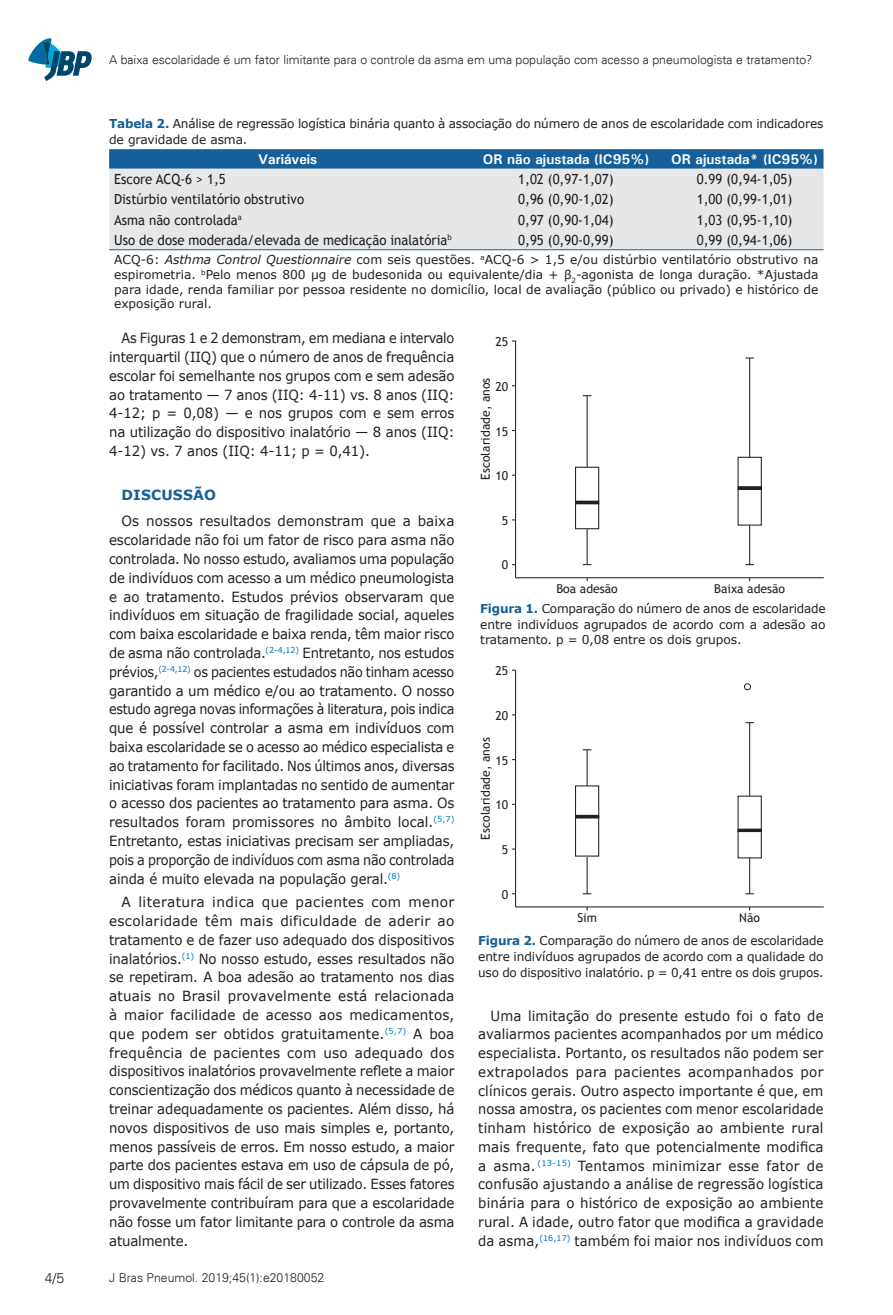
<style>
.page{position:relative;width:893px;height:1315px;background:#fff}
.page>*{position:absolute;margin:0;border:0;box-sizing:border-box;transform-origin:0 0}
.t1{font:14px/18.7px "Verdana";letter-spacing:-.01em;color:#231f20;text-align:justify;scale:.96 1}
.t2{font:14px/18.7px "Verdana";letter-spacing:-.01em;color:#231f20;text-align:justify}
.t3{font:14px/18.7px "Verdana";letter-spacing:-.01em;color:#231f20;text-align:justify;scale:.95 1}
.t4{font:14px/18.7px "Verdana";letter-spacing:-.01em;color:#231f20;text-align:justify;scale:.92 1}
.t5{font:14px "Trebuchet MS";color:#231f20;scale:.94 1}
.t6{font:700 14px "Univers";color:#fff}
.t7{font:700 14px "Verdana";letter-spacing:.01em;color:#15609a}
.t8{font:300 14px "Univers";color:#231f20}
.t9{font:12.25px/15.8px "Verdana";letter-spacing:-.015em;color:#231f20;text-align:justify}
.t10{font:300 12.25px "Univers";color:#231f20}
.t11{font:12.25px "Trebuchet MS";color:#231f20}
.s1{font-weight:700;color:#15609a}
.s2{font-style:italic}
</style>
<div class="page">
<svg style="left:28px;top:38px;width:64px;height:43px"></svg>
<hr style="left:587px;top:396px;width:1px;height:168px;background:#231f20">
<div style="left:575px;top:467px;width:24px;height:62px;background:#fff"></div>
<div style="left:575px;top:467px;width:24px;height:62px;border:1px solid #231f20"></div>
<div style="left:575px;top:500px;width:24px;height:4px;border:1px solid #231f20"></div>
<hr style="left:749px;top:358px;width:1px;height:206px;background:#231f20">
<div style="left:738px;top:457px;width:23px;height:68px;background:#fff"></div>
<div style="left:737px;top:457px;width:25px;height:68px;border:1px solid #231f20"></div>
<div style="left:737px;top:486px;width:25px;height:4px;border:1px solid #231f20"></div>
<hr style="left:515px;top:341px;width:1px;height:237px;background:#231f20">
<hr style="left:516px;top:577px;width:308px;height:1px;background:#231f20">
<hr style="left:587px;top:750px;width:1px;height:144px;background:#231f20">
<div style="left:575px;top:786px;width:24px;height:70px;background:#fff"></div>
<div style="left:575px;top:785px;width:24px;height:71px;border:1px solid #231f20"></div>
<div style="left:575px;top:815px;width:24px;height:3px;border:1px solid #231f20"></div>
<hr style="left:749px;top:722px;width:1px;height:172px;background:#231f20">
<div style="left:738px;top:796px;width:23px;height:62px;background:#fff"></div>
<div style="left:737px;top:795px;width:25px;height:63px;border:1px solid #231f20"></div>
<div style="left:737px;top:828px;width:25px;height:4px;border:1px solid #231f20"></div>
<hr style="left:515px;top:670px;width:1px;height:237px;background:#231f20">
<hr style="left:516px;top:906px;width:308px;height:1px;background:#231f20">
<div style="left:744px;top:683px;width:7px;height:7px;border:1px solid #231f20;border-radius:50%"></div>
<svg style="left:109px;top:149px;width:714px;height:20px;background:#1b649c"></svg>
<div style="left:109px;top:169px;width:714px;height:80px;background:#e6e7e9"></div>
<hr style="left:109px;top:249px;width:357px;height:1px;background:#15609a">
<hr style="left:466px;top:249px;width:200px;height:1px;background:#15609a">
<hr style="left:666px;top:249px;width:157px;height:1px;background:#15609a">
<p class="t10" style="left:109px;top:52px;width:705px">A baixa escolaridade é um fator limitante para o controle da asma em uma população com acesso a pneumologista e tratamento?</p>
<p class="t9" style="left:109px;top:116px;width:716px"><span class="s1">Tabela 2.</span> Análise de regressão logística binária quanto à associação do número de anos de escolaridade com indicadores de gravidade de asma.</p>
<p class="t6" style="left:258px;top:150px;width:61px">Variáveis</p>
<p class="t6" style="left:483px;top:150px;width:168px">OR não ajustada (IC95%)</p>
<p class="t6" style="left:671px;top:150px;width:148px">OR ajustada* (IC95%)</p>
<p class="t5" style="left:114px;top:171px;width:120px">Escore ACQ-6 &gt; 1,5</p>
<p class="t5" style="left:518px;top:171px;width:103px">1,02 (0,97-1,07)</p>
<p class="t5" style="left:697px;top:171px;width:103px">0.99 (0,94-1,05)</p>
<p class="t5" style="left:114px;top:191px;width:204px">Distúrbio ventilatório obstrutivo</p>
<p class="t5" style="left:518px;top:191px;width:103px">0,96 (0,90-1,02)</p>
<p class="t5" style="left:697px;top:191px;width:103px">1,00 (0,99-1,01)</p>
<p class="t5" style="left:114px;top:211px;width:137px">Asma não controlada<sup>a</sup></p>
<p class="t5" style="left:518px;top:211px;width:103px">0,97 (0,90-1,04)</p>
<p class="t5" style="left:697px;top:211px;width:103px">1,03 (0,95-1,10)</p>
<p class="t5" style="left:114px;top:232px;width:361px">Uso de dose moderada/elevada de medicação inalatória<sup>b</sup></p>
<p class="t5" style="left:518px;top:232px;width:103px">0,95 (0,90-0,99)</p>
<p class="t5" style="left:697px;top:232px;width:103px">0,99 (0,94-1,06)</p>
<p class="t9" style="left:114px;top:252px;width:706px;line-height:14.7px">ACQ-6: <span class="s2">Asthma Control Questionnaire</span> com seis questões. <sup>a</sup>ACQ-6 &gt; 1,5 e/ou distúrbio ventilatório obstrutivo na espirometria. <sup>b</sup>Pelo menos 800 µg de budesonida ou equivalente/dia + β<sub>2</sub>-agonista de longa duração. *Ajustada para idade, renda familiar por pessoa residente no domicílio, local de avaliação (público ou privado) e histórico de exposição rural.</p>
<p class="t4" style="left:109px;top:328px;width:377px;text-indent:12px">As Figuras 1 e 2 demonstram, em mediana e intervalo interquartil (IIQ) que o número de anos de frequência escolar foi semelhante nos grupos com e sem adesão ao tratamento — 7 anos (IIQ: 4-11) vs. 8 anos (IIQ:<br>4-12; p = 0,08) — e nos grupos com e sem erros na utilização do dispositivo inalatório — 8 anos (IIQ:<br>4-12) vs. 7 anos (IIQ: 4-11; p = 0,41).</p>
<p class="t7" style="left:122px;top:485px;width:96px">DISCUSSÃO</p>
<p class="t1" style="left:109px;top:512px;width:361px;text-indent:12px">Os nossos resultados demonstram que a baixa escolaridade não foi um fator de risco para asma não controlada. No nosso estudo, avaliamos uma população de indivíduos com acesso a um médico pneumologista e ao tratamento. Estudos prévios observaram que indivíduos em situação de fragilidade social, aqueles com baixa escolaridade e baixa renda, têm maior risco de asma não controlada.<sup>(2-4,12)</sup> Entretanto, nos estudos prévios,<sup>(2-4,12)</sup> os pacientes estudados não tinham acesso garantido a um médico e/ou ao tratamento. O nosso estudo agrega novas informações à literatura, pois indica que é possível controlar a asma em indivíduos com baixa escolaridade se o acesso ao médico especialista e ao tratamento for facilitado. Nos últimos anos, diversas iniciativas foram implantadas no sentido de aumentar o acesso dos pacientes ao tratamento para asma. Os resultados foram promissores no âmbito local.<sup>(5,7)<br></sup>Entretanto, estas iniciativas precisam ser ampliadas, pois a proporção de indivíduos com asma não controlada ainda é muito elevada na população geral.<sup>(8)</sup></p>
<p class="t2" style="left:109px;top:892px;width:347px;text-indent:12px">A literatura indica que pacientes com menor escolaridade têm mais dificuldade de aderir ao tratamento e de fazer uso adequado dos dispositivos inalatórios.<sup>(1)</sup> No nosso estudo, esses resultados não se repetiram. A boa adesão ao tratamento nos dias atuais no Brasil provavelmente está relacionada à maior facilidade de acesso aos medicamentos, que podem ser obtidos gratuitamente.<sup>(5,7)</sup> A boa frequência de pacientes com uso adequado dos dispositivos inalatórios provavelmente reflete a maior conscientização dos médicos quanto à necessidade de treinar adequadamente os pacientes. Além disso, há novos dispositivos de uso mais simples e, portanto, menos passíveis de erros. Em nosso estudo, a maior parte dos pacientes estava em uso de cápsula de pó, um dispositivo mais fácil de ser utilizado. Esses fatores provavelmente contribuíram para que a escolaridade não fosse um fator limitante para o controle da asma atualmente.</p>
<p class="t8" style="left:45px;top:1269px;width:21px">4/5</p>
<p class="t10" style="left:109px;top:1270px;width:217px">J Bras Pneumol. 2019;45(1):e20180052</p>
<p class="t11" style="left:495px;top:335px;width:14px">25</p>
<p class="t11" style="left:495px;top:379px;width:14px">20</p>
<p class="t11" style="left:495px;top:424px;width:14px">15</p>
<p class="t11" style="left:495px;top:468px;width:14px">10</p>
<p class="t11" style="left:502px;top:513px;width:8px">5</p>
<p class="t11" style="left:502px;top:558px;width:8px">0</p>
<p class="t11" style="left:478px;top:480px;width:104px;rotate:-90deg">Escolaridade, anos</p>
<p class="t11" style="left:556px;top:581px;width:63px">Boa adesão</p>
<p class="t11" style="left:714px;top:581px;width:73px">Baixa adesão</p>
<p class="t9" style="left:480px;top:600px;width:347px"><span class="s1">Figura 1.</span> Comparação do número de anos de escolaridade entre indivíduos agrupados de acordo com a adesão ao tratamento. p = 0,08 entre os dois grupos.</p>
<p class="t11" style="left:495px;top:664px;width:14px">25</p>
<p class="t11" style="left:495px;top:708px;width:14px">20</p>
<p class="t11" style="left:495px;top:753px;width:14px">15</p>
<p class="t11" style="left:495px;top:798px;width:14px">10</p>
<p class="t11" style="left:502px;top:842px;width:8px">5</p>
<p class="t11" style="left:502px;top:887px;width:8px">0</p>
<p class="t11" style="left:478px;top:839px;width:104px;rotate:-90deg">Escolaridade, anos</p>
<p class="t11" style="left:577px;top:910px;width:21px">Sim</p>
<p class="t11" style="left:739px;top:910px;width:22px">Não</p>
<p class="t9" style="left:478px;top:932px;width:347px"><span class="s1">Figura 2.</span> Comparação do número de anos de escolaridade entre indivíduos agrupados de acordo com a qualidade do uso do dispositivo inalatório. p = 0,41 entre os dois grupos.</p>
<p class="t3" style="left:478px;top:1006px;width:365px;text-indent:12px">Uma limitação do presente estudo foi o fato de avaliarmos pacientes acompanhados por um médico especialista. Portanto, os resultados não podem ser extrapolados para pacientes acompanhados por clínicos gerais. Outro aspecto importante é que, em nossa amostra, os pacientes com menor escolaridade tinham histórico de exposição ao ambiente rural mais frequente, fato que potencialmente modifica a asma. <sup>(13-15)</sup> Tentamos minimizar esse fator de confusão ajustando a análise de regressão logística binária para o histórico de exposição ao ambiente rural. A idade, outro fator que modifica a gravidade da asma,<sup>(16,17)</sup> também foi maior nos indivíduos com</p>
</div>
